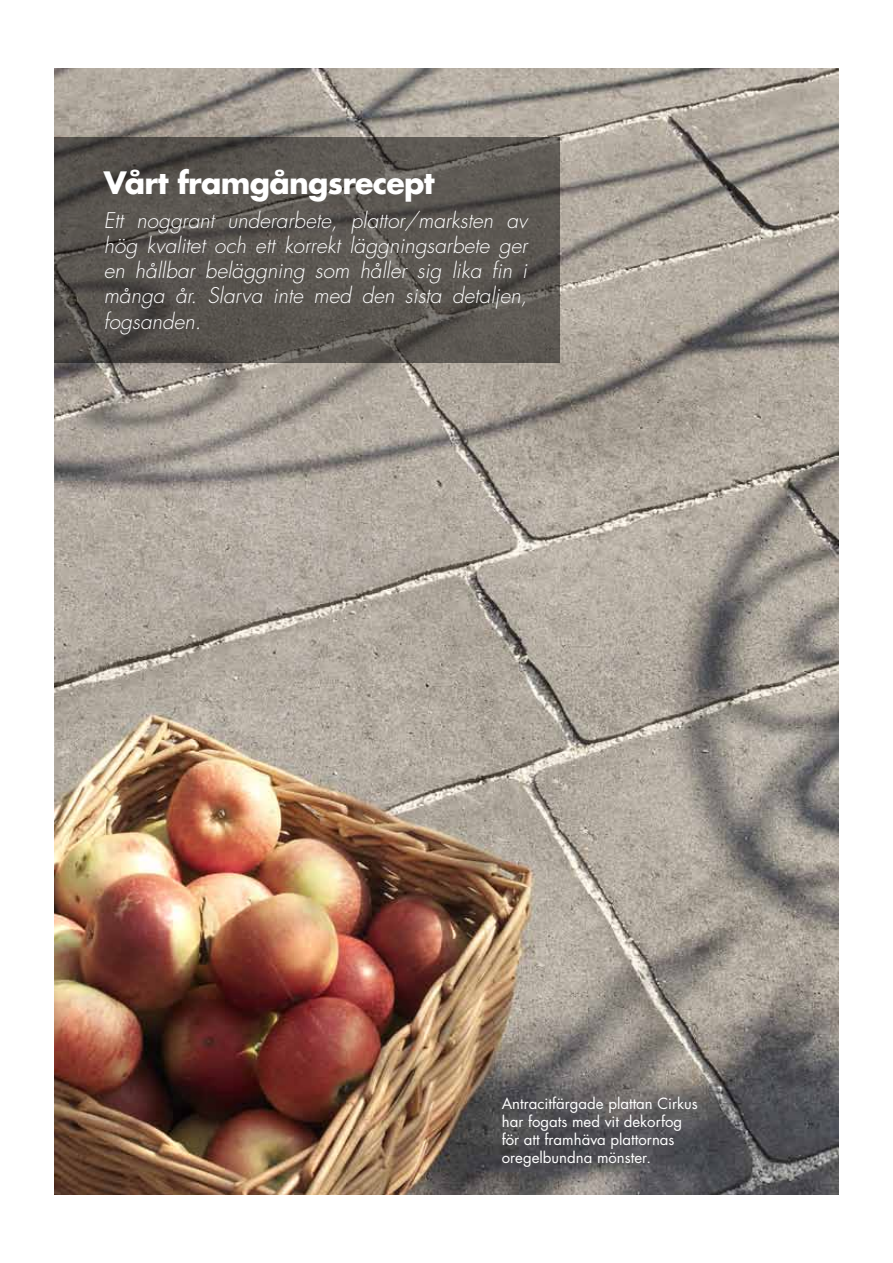
<style>
.page{position:relative;width:893px;height:1263px;background:#fff}
.page>*{position:absolute;margin:0;border:0;box-sizing:border-box;transform-origin:0 0}
.t1{font:700 30px "Futura Std";letter-spacing:-.025em;color:#fff}
.t2{font:italic 300 21px/25.2px "Futura Std";color:#fff;text-align:justify}
.t3{font:15px/18px "Futura Std";color:#fff}
</style>
<div class="page">
<img style="left:54px;top:68px;width:785px;height:1127px">
<svg style="left:54px;top:137px;width:506px;height:225px;fill:#5a5650"></svg>
<h1 class="t1" style="left:104px;top:162px;width:332px">Vårt framgångsrecept</h1>
<p class="t2" style="left:104px;top:208px;width:425px">Ett noggrant underarbete, plattor/marksten av hög kvalitet och ett korrekt läggningsarbete ger en hållbar beläggning som håller sig lika fin i många år. Slarva inte med den sista detaljen, fogsanden.</p>
<p class="t3" style="left:502px;top:1095px;width:198px">Antracitfärgade plattan Cirkus har fogats med vit dekorfog för att framhäva plattornas oregelbundna mönster.</p>
</div>
